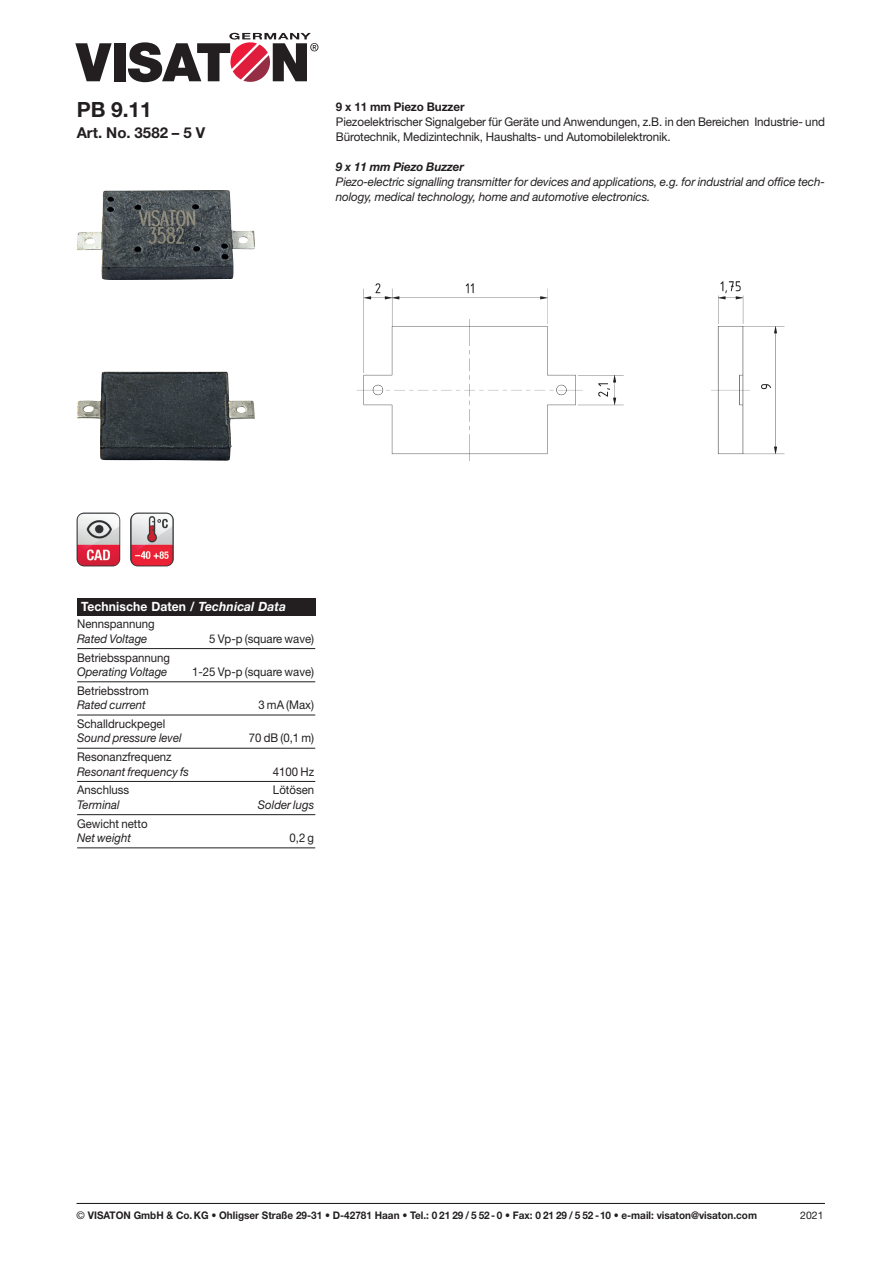
<style>
.page{position:relative;width:893px;height:1263px;background:#fff}
.page>*{position:absolute;margin:0;border:0;box-sizing:border-box;transform-origin:0 0}
.t1{font:700 21px "Helvetica Neue LT Std";color:#231f20}
.t2{font:700 15px "Helvetica Neue LT Std";color:#231f20}
.t3{font:700 12.75px "Helvetica Neue LT Std";letter-spacing:.01em;color:#fff;scale:.95 1}
.t4{font:12px "Helvetica Neue LT Std";letter-spacing:-.01em;color:#231f20;scale:.95 1}
.t5{font:italic 12px/15px "Helvetica Neue LT Std";letter-spacing:-.01em;color:#231f20}
.t6{font:12px/15px "Helvetica Neue LT Std";letter-spacing:-.01em;color:#231f20}
.t7{font:italic 12px "Helvetica Neue LT Std";letter-spacing:-.01em;color:#231f20;scale:.95 1}
.t8{font:700 12px "Helvetica Neue LT Std";letter-spacing:-.01em;color:#231f20}
.t9{font:italic 700 12px "Helvetica Neue LT Std";letter-spacing:-.01em;color:#231f20}
.t10{font:700 10.5px "Helvetica Neue LT Std";color:#231f20;scale:.95 1}
.t11{font:10.5px "Helvetica Neue LT Std";color:#231f20}
.s1{font-style:italic}
.s2{font-weight:400}
</style>
<div class="page">
<svg style="left:75px;top:43px;width:37px;height:38px"></svg>
<div style="left:114px;top:43px;width:11px;height:38px;background:#231f20"></div>
<svg style="left:128px;top:33px;width:190px;height:50px"></svg>
<hr style="left:77px;top:1203px;width:748px;height:1px;background:#231f20">
<img style="left:356px;top:281px;width:429px;height:180px">
<img style="left:77px;top:190px;width:178px;height:90px">
<div style="left:77px;top:598px;width:238px;height:17px;background:#231f20"></div>
<hr style="left:77px;top:648px;width:238px;height:1px;background:#231f20">
<hr style="left:77px;top:681px;width:238px;height:1px;background:#231f20">
<hr style="left:77px;top:715px;width:238px;height:1px;background:#231f20">
<hr style="left:77px;top:748px;width:238px;height:1px;background:#231f20">
<hr style="left:77px;top:781px;width:238px;height:1px;background:#231f20">
<hr style="left:77px;top:814px;width:238px;height:1px;background:#231f20">
<hr style="left:77px;top:848px;width:238px;height:1px;background:#231f20">
<img style="left:77px;top:372px;width:178px;height:89px">
<img style="left:130px;top:513px;width:44px;height:53px">
<img style="left:77px;top:513px;width:43px;height:53px">
<h1 class="t1" style="left:77px;top:97px;width:77px">PB 9.11</h1>
<p class="t2" style="left:77px;top:123px;width:130px">Art. No. 3582 – 5 V</p>
<p class="t8" style="left:336px;top:99px;width:130px">9 x 11 mm Piezo Buzzer</p>
<p class="t6" style="left:336px;top:114px;width:490px">Piezoelektrischer Signalgeber für Geräte und Anwendungen, z.B. in den Bereichen Industrie- und<br>Bürotechnik, Medizintechnik, Haushalts- und Automobilelektronik.</p>
<p class="t9" style="left:336px;top:159px;width:130px">9 x 11 mm Piezo Buzzer</p>
<p class="t5" style="left:336px;top:174px;width:490px">Piezo-electric signalling transmitter for devices and applications, e.g. for industrial and office tech&shy;nology, medical technology, home and automotive electronics.</p>
<p class="t3" style="left:81px;top:598px;width:217px">Technische Daten / <span class="s1">Technical Data</span></p>
<p class="t4" style="left:77px;top:617px;width:83px">Nennspannung</p>
<p class="t7" style="left:77px;top:631px;width:75px">Rated Voltage</p>
<p class="t4" style="left:209px;top:631px;width:112px">5 Vp-p (square wave)</p>
<p class="t4" style="left:77px;top:650px;width:99px">Betriebsspannung</p>
<p class="t7" style="left:77px;top:664px;width:97px">Operating Voltage</p>
<p class="t4" style="left:192px;top:665px;width:130px">1-25 Vp-p (square wave)</p>
<p class="t4" style="left:77px;top:683px;width:77px">Betriebsstrom</p>
<p class="t7" style="left:77px;top:698px;width:74px">Rated current</p>
<p class="t4" style="left:258px;top:698px;width:60px">3 mA (Max)</p>
<p class="t4" style="left:77px;top:716px;width:94px">Schalldruckpegel</p>
<p class="t7" style="left:77px;top:731px;width:112px">Sound pressure level</p>
<p class="t4" style="left:249px;top:731px;width:70px">70 dB (0,1 m)</p>
<p class="t4" style="left:77px;top:750px;width:101px">Resonanzfrequenz</p>
<p class="t7" style="left:77px;top:764px;width:119px">Resonant frequency fs</p>
<p class="t4" style="left:273px;top:764px;width:45px">4100 Hz</p>
<p class="t4" style="left:77px;top:783px;width:56px">Anschluss</p>
<p class="t4" style="left:273px;top:783px;width:45px">Lötösen</p>
<p class="t7" style="left:77px;top:797px;width:46px">Terminal</p>
<p class="t7" style="left:258px;top:797px;width:61px">Solder lugs</p>
<p class="t4" style="left:77px;top:816px;width:76px">Gewicht netto</p>
<p class="t7" style="left:77px;top:830px;width:58px">Net weight</p>
<p class="t4" style="left:290px;top:831px;width:27px">0,2 g</p>
<p class="t10" style="left:77px;top:1209px;width:718px"><span class="s2">©</span> VISATON GmbH &amp; Co. KG • Ohligser Straße 29-31 • D-42781 Haan • Tel.: 0 21 29 / 5 52- 0 • Fax: 0 21 29 / 5 52 -10 • e-mail: visaton@visaton.com</p>
<p class="t11" style="left:800px;top:1209px;width:25px">2021</p>
</div>
